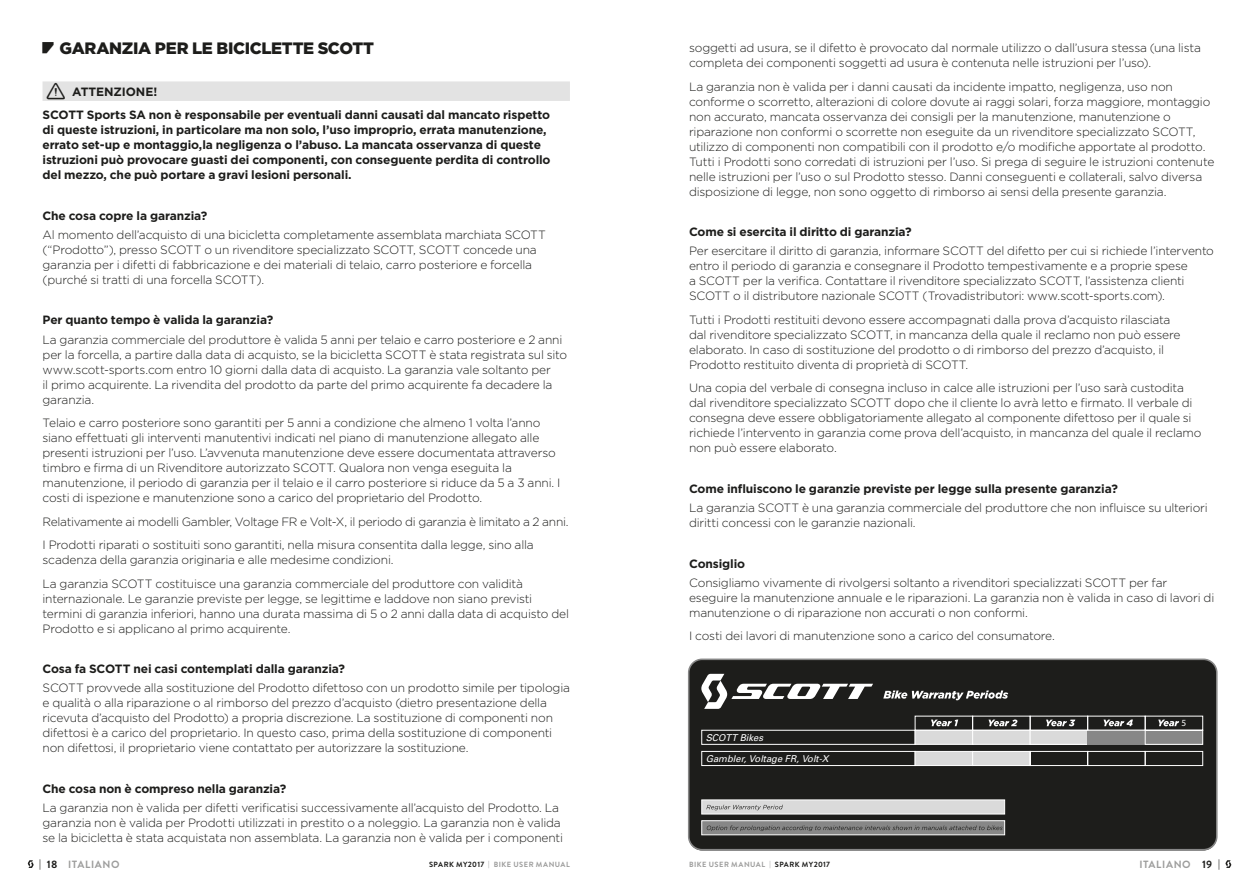
<style>
.page{position:relative;width:1259px;height:893px;background:#fff}
.page>*{position:absolute;margin:0;border:0;box-sizing:border-box;transform-origin:0 0}
.t1{font:900 16.5px "Gotham";letter-spacing:-.02em;color:#1d1d1b}
.t2{font:300 12px/15px "Gotham";letter-spacing:-.015em;color:#1d1d1b}
.t3{font:700 12px/15px "Gotham";letter-spacing:-.01em;color:#1d1d1b}
.t4{font:700 10.5px "Brandon Text";letter-spacing:.06em;color:#9d9d9c}
.t5{font:700 10.5px "Brandon Text";color:#1d1d1b}
.t6{font:italic 9.45px "Univers";color:#fff}
.t7{font:italic 900 9.45px "Univers LT";color:#fff}
.t8{font:700 7.5px "Brandon Text";letter-spacing:.065em;color:#9d9d9c}
.s1{font-family:"manual Point";font-weight:400;font-size:27px}
.s2{font-family:"Warning";font-weight:400;font-size:30px}
.s3{color:#1d1d1b}
</style>
<div class="page">
<div style="left:688px;top:659px;width:528px;height:191px;background:#1d1d1b;border-radius:13px"></div>
<div style="left:688px;top:658px;width:529px;height:192px;border:2px solid #878787;border-radius:13px"></div>
<div style="left:701px;top:730px;width:214px;height:14px;border:1px solid #fff"></div>
<div style="left:915px;top:730px;width:58px;height:14px;background:#dadada;border:1px solid #fff"></div>
<div style="left:701px;top:751px;width:214px;height:15px;border:1px solid #fff"></div>
<div style="left:915px;top:751px;width:58px;height:15px;background:#dadada;border:1px solid #fff"></div>
<svg style="left:931px;top:719px;width:27px;height:7px"></svg>
<div style="left:701px;top:800px;width:304px;height:14px;background:#dadada;border:1px solid #fff"></div>
<div style="left:701px;top:820px;width:304px;height:15px;background:#878787;border:1px solid #fff"></div>
<svg style="left:706px;top:805px;width:77px;height:5px"></svg>
<svg style="left:707px;top:825px;width:295px;height:6px"></svg>
<svg style="left:883px;top:690px;width:125px;height:10px"></svg>
<svg style="left:972px;top:716px;width:231px;height:50px"></svg>
<svg style="left:701px;top:674px;width:172px;height:35px"></svg>
<div style="left:43px;top:81px;width:527px;height:20px;background:#e3e3e3"></div>
<svg style="left:1225px;top:860px;width:6px;height:8px"></svg>
<svg style="left:28px;top:860px;width:6px;height:8px"></svg>
<h1 class="t1" style="left:43px;top:37px;width:333px"><span class="s1">•</span> GARANZIA PER LE BICICLETTE SCOTT</h1>
<p class="t3" style="left:43px;top:80px;width:509px;line-height:23.2px;text-indent:4px"><span class="s2">•</span> ATTENZIONE!<br>SCOTT Sports SA non è responsabile per eventuali danni causati dal mancato rispetto</p>
<p class="t3" style="left:43px;top:122px;width:509px">di queste istruzioni, in particolare ma non solo, l’uso improprio, errata manutenzione, errato set-up e montaggio,la negligenza o l’abuso. La mancata osservanza di queste istruzioni può provocare guasti dei componenti, con conseguente perdita di controllo del mezzo, che può portare a gravi lesioni personali.</p>
<p class="t3" style="left:43px;top:208px;width:166px">Che cosa copre la garanzia?</p>
<p class="t2" style="left:43px;top:227px;width:505px">Al momento dell’acquisto di una bicicletta completamente assemblata marchiata SCOTT (“Prodotto”), presso SCOTT o un rivenditore specializzato SCOTT, SCOTT concede una garanzia per i difetti di fabbricazione e dei materiali di telaio, carro posteriore e forcella (purché si tratti di una forcella SCOTT).</p>
<p class="t3" style="left:43px;top:312px;width:232px">Per quanto tempo è valida la garanzia?</p>
<p class="t2" style="left:43px;top:331px;width:526px">La garanzia commerciale del produttore è valida 5 anni per telaio e carro posteriore e 2 anni per la forcella, a partire dalla data di acquisto, se la bicicletta SCOTT è stata registrata sul sito www.scott-sports.com entro 10 giorni dalla data di acquisto. La garanzia vale soltanto per<br>il primo acquirente. La rivendita del prodotto da parte del primo acquirente fa decadere la garanzia.</p>
<p class="t2" style="left:43px;top:415px;width:519px">Telaio e carro posteriore sono garantiti per 5 anni a condizione che almeno 1 volta l’anno siano effettuati gli interventi manutentivi indicati nel piano di manutenzione allegato alle presenti istruzioni per l’uso. L’avvenuta manutenzione deve essere documentata attraverso timbro e firma di un Rivenditore autorizzato SCOTT. Qualora non venga eseguita la manutenzione, il periodo di garanzia per il telaio e il carro posteriore si riduce da 5 a 3 anni. I costi di ispezione e manutenzione sono a carico del proprietario del Prodotto.</p>
<p class="t2" style="left:43px;top:509px;width:527px;line-height:23.5px">Relativamente ai modelli Gambler, Voltage FR e Volt-X, il periodo di garanzia è limitato a 2 anni.<br>I Prodotti riparati o sostituiti sono garantiti, nella misura consentita dalla legge, sino alla</p>
<p class="t2" style="left:43px;top:548px;width:482px;line-height:23.5px">scadenza della garanzia originaria e alle medesime condizioni.<br>La garanzia SCOTT costituisce una garanzia commerciale del produttore con validità</p>
<p class="t2" style="left:43px;top:590px;width:528px">internazionale. Le garanzie previste per legge, se legittime e laddove non siano previsti termini di garanzia inferiori, hanno una durata massima di 5 o 2 anni dalla data di acquisto del<br>Prodotto e si applicano al primo acquirente.</p>
<p class="t3" style="left:43px;top:661px;width:304px">Cosa fa SCOTT nei casi contemplati dalla garanzia?</p>
<p class="t2" style="left:43px;top:680px;width:529px">SCOTT provvede alla sostituzione del Prodotto difettoso con un prodotto simile per tipologia e qualità o alla riparazione o al rimborso del prezzo d’acquisto (dietro presentazione della ricevuta d’acquisto del Prodotto) a propria discrezione. La sostituzione di componenti non difettosi è a carico del proprietario. In questo caso, prima della sostituzione di componenti non difettosi, il proprietario viene contattato per autorizzare la sostituzione.</p>
<p class="t3" style="left:43px;top:781px;width:245px">Che cosa non è compreso nella garanzia?</p>
<p class="t2" style="left:43px;top:800px;width:522px">La garanzia non è valida per difetti verificatisi successivamente all’acquisto del Prodotto. La garanzia non è valida per Prodotti utilizzati in prestito o a noleggio. La garanzia non è valida se la bicicletta è stata acquistata non assemblata. La garanzia non è valida per i componenti</p>
<p class="t2" style="left:689px;top:40px;width:513px">soggetti ad usura, se il difetto è provocato dal normale utilizzo o dall’usura stessa (una lista completa dei componenti soggetti ad usura è contenuta nelle istruzioni per l’uso).</p>
<p class="t2" style="left:689px;top:79px;width:527px">La garanzia non è valida per i danni causati da incidente impatto, negligenza, uso non conforme o scorretto, alterazioni di colore dovute ai raggi solari, forza maggiore, montaggio non accurato, mancata osservanza dei consigli per la manutenzione, manutenzione o riparazione non conformi o scorrette non eseguite da un rivenditore specializzato SCOTT, utilizzo di componenti non compatibili con il prodotto e/o modifiche apportate al prodotto.<br>Tutti i Prodotti sono corredati di istruzioni per l’uso. Si prega di seguire le istruzioni contenute nelle istruzioni per l’uso o sul Prodotto stesso. Danni conseguenti e collaterali, salvo diversa disposizione di legge, non sono oggetto di rimborso ai sensi della presente garanzia.</p>
<p class="t3" style="left:689px;top:224px;width:224px">Come si esercita il diritto di garanzia?</p>
<p class="t2" style="left:689px;top:243px;width:526px">Per esercitare il diritto di garanzia, informare SCOTT del difetto per cui si richiede l’intervento entro il periodo di garanzia e consegnare il Prodotto tempestivamente e a proprie spese<br>a SCOTT per la verifica. Contattare il rivenditore specializzato SCOTT, l’assistenza clienti SCOTT o il distributore nazionale SCOTT (Trovadistributori: www.scott-sports.com).</p>
<p class="t2" style="left:689px;top:312px;width:493px">Tutti i Prodotti restituiti devono essere accompagnati dalla prova d’acquisto rilasciata dal rivenditore specializzato SCOTT, in mancanza della quale il reclamo non può essere elaborato. In caso di sostituzione del prodotto o di rimborso del prezzo d’acquisto, il Prodotto restituito diventa di proprietà di SCOTT.</p>
<p class="t2" style="left:689px;top:380px;width:514px">Una copia del verbale di consegna incluso in calce alle istruzioni per l’uso sarà custodita dal rivenditore specializzato SCOTT dopo che il cliente lo avrà letto e firmato. Il verbale di consegna deve essere obbligatoriamente allegato al componente difettoso per il quale si richiede l’intervento in garanzia come prova dell’acquisto, in mancanza del quale il reclamo non può essere elaborato.</p>
<p class="t3" style="left:689px;top:481px;width:430px">Come influiscono le garanzie previste per legge sulla presente garanzia?</p>
<p class="t2" style="left:689px;top:500px;width:520px">La garanzia SCOTT è una garanzia commerciale del produttore che non influisce su ulteriori diritti concessi con le garanzie nazionali.</p>
<p class="t3" style="left:689px;top:556px;width:58px">Consiglio</p>
<p class="t2" style="left:689px;top:575px;width:527px">Consigliamo vivamente di rivolgersi soltanto a rivenditori specializzati SCOTT per far eseguire la manutenzione annuale e le riparazioni. La garanzia non è valida in caso di lavori di manutenzione o di riparazione non accurati o non conformi.</p>
<p class="t2" style="left:689px;top:628px;width:367px">I costi dei lavori di manutenzione sono a carico del consumatore.</p>
<p class="t6" style="left:705px;top:731px;width:59px">SCOTT Bikes</p>
<p class="t6" style="left:705px;top:752px;width:124px">Gambler, Voltage FR, Volt-X</p>
<p class="t7" style="left:1181px;top:717px;width:6px">5</p>
<p class="t5" style="left:39px;top:857px;width:20px">| 18</p>
<p class="t8" style="left:429px;top:859px;width:142px"><span class="s3">SPARK MY2017</span> | BIKE USER MANUAL</p>
<p class="t8" style="left:689px;top:859px;width:142px">BIKE USER MANUAL | <span class="s3">SPARK MY2017</span></p>
<p class="t5" style="left:1202px;top:857px;width:19px">19 |</p>
<p class="t4" style="left:68px;top:857px;width:53px">ITALIANO</p>
<p class="t4" style="left:1139px;top:857px;width:53px">ITALIANO</p>
</div>
